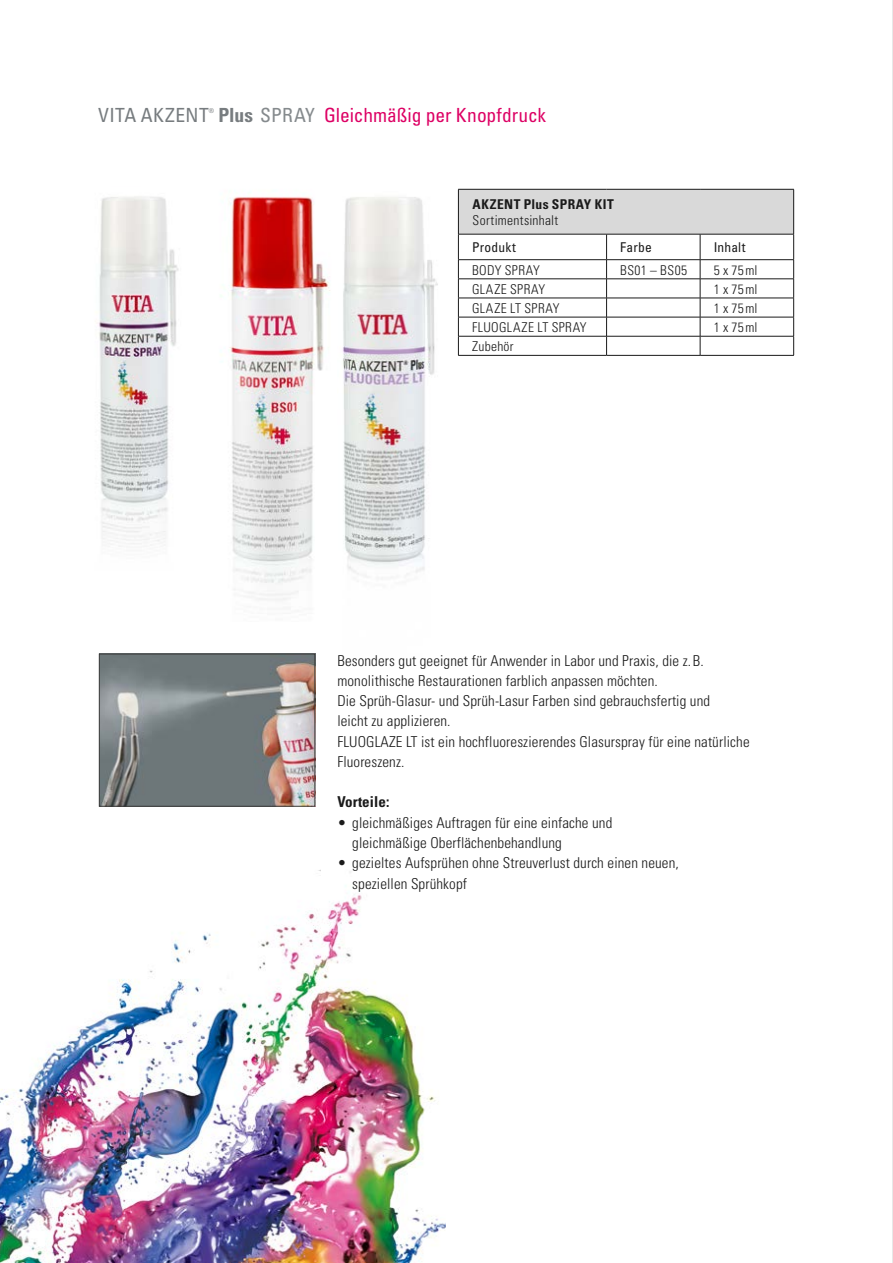
<style>
.page{position:relative;width:893px;height:1263px;background:#fff}
.page>*{position:absolute;margin:0;border:0;box-sizing:border-box;transform-origin:0 0}
.t1{font:condensed 19.5px "Univers LT";letter-spacing:-.005em;color:#dd0064}
.t2{font:condensed 19.5px "Univers LT";letter-spacing:.025em;color:#777c7f}
.t3{font:condensed 19.5px "Univers LT";letter-spacing:.01em;color:#858a8d}
.t4{font:300 condensed 15px/20.2px "Univers LT";letter-spacing:.01em;color:#1a1a1a}
.t5{font:700 condensed 15px "Univers LT";letter-spacing:.01em;color:#1a1a1a}
.t6{font:300 condensed 13.5px "Univers LT";letter-spacing:.025em;color:#1a1a1a}
.t7{font:700 condensed 13.5px "Univers LT";letter-spacing:.035em;color:#1a1a1a}
.t8{font:condensed 13.5px "Univers LT";letter-spacing:.015em;color:#1a1a1a}
.t9{font:condensed 6.6px "Univers LT";color:#777c7f}
.s1{font-weight:700;color:#777c7f}
</style>
<div class="page">
<img style="left:98px;top:196px;width:81px;height:351px">
<img style="left:0;top:870px;width:446px;height:393px">
<img style="left:220px;top:197px;width:110px;height:403px">
<img style="left:101px;top:656px;width:212px;height:148px">
<div style="left:99px;top:654px;width:216px;height:152px;border:1px solid #3b3b3a"></div>
<img style="left:342px;top:197px;width:96px;height:381px">
<hr style="left:892px;top:0;width:1px;height:1263px;background:#dadada">
<div style="left:458px;top:189px;width:336px;height:45px;background:#d9d9d9"></div>
<hr style="left:458px;top:189px;width:149px;height:1px;background:#1a1a1a">
<hr style="left:458px;top:189px;width:1px;height:45px;background:#1a1a1a">
<hr style="left:607px;top:189px;width:93px;height:1px;background:#1a1a1a">
<hr style="left:700px;top:189px;width:94px;height:1px;background:#1a1a1a">
<hr style="left:793px;top:189px;width:1px;height:45px;background:#1a1a1a">
<hr style="left:458px;top:234px;width:149px;height:1px;background:#1a1a1a">
<hr style="left:607px;top:234px;width:93px;height:1px;background:#1a1a1a">
<hr style="left:700px;top:234px;width:94px;height:1px;background:#1a1a1a">
<hr style="left:458px;top:259px;width:149px;height:1px;background:#1a1a1a">
<hr style="left:607px;top:259px;width:93px;height:1px;background:#1a1a1a">
<hr style="left:700px;top:259px;width:94px;height:1px;background:#1a1a1a">
<hr style="left:458px;top:279px;width:149px;height:1px;background:#1a1a1a">
<hr style="left:607px;top:279px;width:93px;height:1px;background:#1a1a1a">
<hr style="left:700px;top:279px;width:94px;height:1px;background:#1a1a1a">
<hr style="left:458px;top:298px;width:149px;height:1px;background:#1a1a1a">
<hr style="left:607px;top:298px;width:93px;height:1px;background:#1a1a1a">
<hr style="left:700px;top:298px;width:94px;height:1px;background:#1a1a1a">
<hr style="left:458px;top:317px;width:149px;height:1px;background:#1a1a1a">
<hr style="left:607px;top:317px;width:93px;height:1px;background:#1a1a1a">
<hr style="left:700px;top:317px;width:94px;height:1px;background:#1a1a1a">
<hr style="left:458px;top:336px;width:149px;height:1px;background:#1a1a1a">
<svg style="left:458px;top:234px;width:1px;height:121px"></svg>
<hr style="left:607px;top:336px;width:93px;height:1px;background:#1a1a1a">
<svg style="left:606px;top:234px;width:1px;height:121px"></svg>
<hr style="left:700px;top:336px;width:94px;height:1px;background:#1a1a1a">
<svg style="left:700px;top:234px;width:1px;height:121px"></svg>
<svg style="left:793px;top:234px;width:1px;height:121px"></svg>
<hr style="left:458px;top:355px;width:149px;height:1px;background:#1a1a1a">
<hr style="left:607px;top:355px;width:93px;height:1px;background:#1a1a1a">
<hr style="left:700px;top:355px;width:94px;height:1px;background:#1a1a1a">
<h1 class="t2" style="left:98px;top:103px;width:112px">VITA AKZENT</h1>
<p class="t9" style="left:209px;top:106px;width:7px">®</p>
<h1 class="t3" style="left:218px;top:103px;width:98px"><span class="s1">Plus</span> SPRAY</h1>
<h1 class="t1" style="left:324px;top:103px;width:224px">Gleichmäßig per Knopfdruck</h1>
<p class="t7" style="left:473px;top:196px;width:143px">AKZENT Plus SPRAY KIT</p>
<p class="t6" style="left:473px;top:212px;width:87px">Sortimentsinhalt</p>
<p class="t8" style="left:472px;top:239px;width:45px">Produkt</p>
<p class="t8" style="left:620px;top:239px;width:33px">Farbe</p>
<p class="t8" style="left:714px;top:239px;width:33px">Inhalt</p>
<p class="t6" style="left:472px;top:262px;width:69px">BODY SPRAY</p>
<p class="t6" style="left:620px;top:262px;width:69px">BS01 – BS05</p>
<p class="t6" style="left:714px;top:262px;width:45px">5 x 75ml</p>
<p class="t6" style="left:472px;top:281px;width:75px">GLAZE SPRAY</p>
<p class="t6" style="left:714px;top:281px;width:45px">1 x 75ml</p>
<p class="t6" style="left:472px;top:300px;width:89px">GLAZE LT SPRAY</p>
<p class="t6" style="left:714px;top:300px;width:45px">1 x 75ml</p>
<p class="t6" style="left:472px;top:319px;width:116px">FLUOGLAZE LT SPRAY</p>
<p class="t6" style="left:714px;top:319px;width:45px">1 x 75ml</p>
<p class="t6" style="left:472px;top:338px;width:43px">Zubehör</p>
<p class="t4" style="left:337px;top:650px;width:414px">Besonders gut geeignet für Anwender in Labor und Praxis, die z.B. monolithische Restaurationen farblich anpassen möchten.<br>Die Sprüh-Glasur- und Sprüh-Lasur Farben sind gebrauchsfertig und<br>leicht zu applizieren.<br>FLUOGLAZE LT ist ein hochfluoreszierendes Glasurspray für eine natürliche Fluoreszenz.</p>
<p class="t5" style="left:337px;top:793px;width:54px">Vorteile:</p>
<p class="t4" style="left:352px;top:812px;width:262px;text-indent:-15px">• gleichmäßiges Auftragen für eine einfache und gleichmäßige Oberflächenbehandlung</p>
<p class="t4" style="left:352px;top:853px;width:328px;text-indent:-15px">• gezieltes Aufsprühen ohne Streuverlust durch einen neuen, speziellen Sprühkopf</p>
</div>
